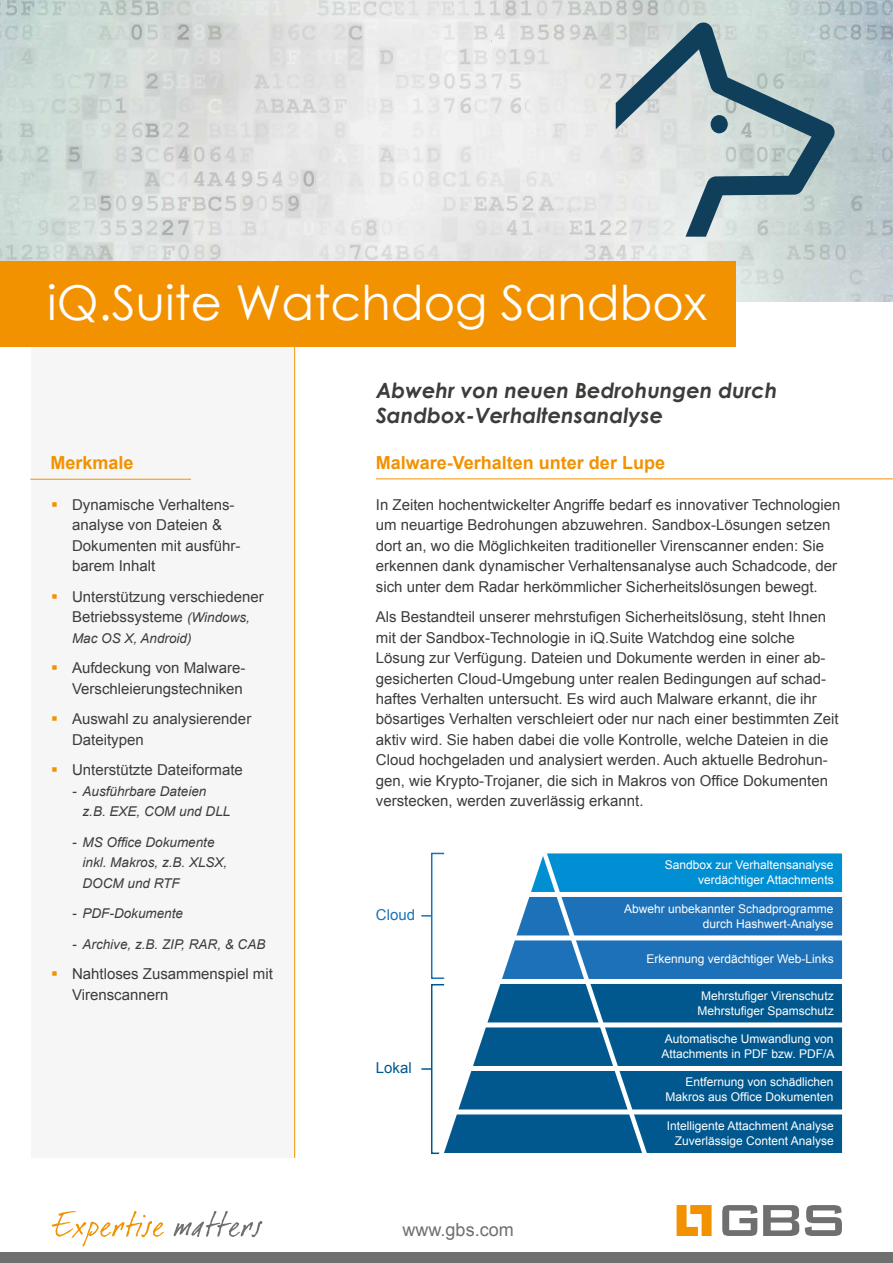
<style>
.page{position:relative;width:893px;height:1263px;background:#fff}
.page>*{position:absolute;margin:0;border:0;box-sizing:border-box;transform-origin:0 0}
.t1{font:48px "Century Gothic";color:#fff}
.t2{font:italic 700 21px/25.5px "Century Gothic";color:#3c3c3b}
.t3{font:700 18px "Arial";color:#f39200}
.t4{font:18px "Arial";color:#706f6f}
.t5{font:15px/20.4px "Arial";color:#3c3c3b}
.t6{font:15px "Arial";color:#1872b6}
.t7{font:15px "Arial";color:#00588e}
.t8{font:italic 13.5px/20.4px "Arial";color:#3c3c3b}
.t9{font:12px/15px "Arial";color:#fff;text-align:right}
.s1{color:#f39200}
.s2{font-style:italic;font-size:13.5px}
</style>
<div class="page">
<img style="left:0;top:0;width:893px;height:301px">
<div style="left:31px;top:347px;width:264px;height:811px;background:#f6f6f6"></div>
<hr style="left:294px;top:342px;width:1px;height:816px;background:#f39200">
<hr style="left:376px;top:478px;width:517px;height:1px;background:#f39200">
<hr style="left:30px;top:479px;width:161px;height:1px;background:#f39200">
<div style="left:0;top:1252px;width:893px;height:11px;background:#706f6f"></div>
<svg style="left:677px;top:1205px;width:35px;height:31px"></svg>
<svg style="left:722px;top:1205px;width:35px;height:31px"></svg>
<svg style="left:763px;top:1205px;width:36px;height:31px"></svg>
<svg style="left:805px;top:1205px;width:37px;height:31px"></svg>
<svg style="left:52px;top:1211px;width:112px;height:35px"></svg>
<svg style="left:173px;top:1211px;width:89px;height:26px"></svg>
<svg style="left:421px;top:852px;width:421px;height:301px;background:#2c7db0"></svg>
<svg style="left:435px;top:852px;width:216px;height:303px"></svg>
<svg style="left:616px;top:22px;width:219px;height:215px;background:#adbdc0"></svg>
<div style="left:711px;top:115px;width:17px;height:18px;background:#0f3f5b;border-radius:50%"></div>
<div style="left:0;top:261px;width:736px;height:86px;background:#f39200"></div>
<h1 class="t1" style="left:47px;top:270px;width:661px">iQ.Suite Watchdog Sandbox</h1>
<p class="t3" style="left:51px;top:451px;width:85px">Merkmale</p>
<p class="t5" style="left:72px;top:495px;width:170px;text-indent:-21px"><span class="s1">▪</span> Dynamische Verhaltens&shy;analyse von Dateien &amp;<br>Dokumenten mit ausführ&shy;barem Inhalt</p>
<p class="t5" style="left:51px;top:587px;width:214px;text-align:center"><span class="s1">▪</span> Unterstützung verschiedener<br>Betriebssysteme <span class="s2">(Windows,</span></p>
<p class="t8" style="left:72px;top:628px;width:121px">Mac OS X, Android)</p>
<p class="t5" style="left:51px;top:658px;width:196px;text-align:right"><span class="s1">▪</span> Aufdeckung von Malware-<br>Verschleierungstechniken</p>
<p class="t5" style="left:72px;top:709px;width:181px;text-indent:-21px"><span class="s1">▪</span> Auswahl zu analysierender<br>Dateitypen</p>
<p class="t5" style="left:51px;top:760px;width:193px"><span class="s1">▪</span> Unterstützte Dateiformate</p>
<p class="t8" style="left:83px;top:781px;width:149px;text-indent:-10px">- Ausführbare Dateien z.B. EXE, COM und DLL</p>
<p class="t8" style="left:83px;top:832px;width:146px;text-indent:-10px">- MS Office Dokumente inkl. Makros, z.B. XLSX,<br>DOCM und RTF</p>
<p class="t8" style="left:72px;top:903px;width:113px">- PDF-Dokumente</p>
<p class="t8" style="left:72px;top:934px;width:195px">- Archive, z.B. ZIP, RAR, &amp; CAB</p>
<p class="t5" style="left:72px;top:964px;width:202px;text-indent:-21px"><span class="s1">▪</span> Nahtloses Zusammenspiel mit<br>Virenscannern</p>
<h2 class="t2" style="left:376px;top:377px;width:403px">Abwehr von neuen Bedrohungen durch<br>Sandbox-Verhaltensanalyse</h2>
<p class="t3" style="left:376px;top:451px;width:291px">Malware-Verhalten unter der Lupe</p>
<p class="t5" style="left:376px;top:495px;width:466px">In Zeiten hochentwickelter Angriffe bedarf es innovativer Technologien um neuartige Bedrohungen abzuwehren. Sandbox-Lösungen setzen dort an, wo die Möglichkeiten traditioneller Virenscanner enden: Sie erkennen dank dynamischer Verhaltensanalyse auch Schadcode, der sich unter dem Radar herkömmlicher Sicherheitslösungen bewegt.</p>
<p class="t5" style="left:376px;top:607px;width:464px">Als Bestandteil unserer mehrstufigen Sicherheitslösung, steht Ihnen mit der Sandbox-Technologie in iQ.Suite Watchdog eine solche Lösung zur Verfügung. Dateien und Dokumente werden in einer ab&shy;gesicherten Cloud-Umgebung unter realen Bedingungen auf schad&shy;haftes Verhalten untersucht. Es wird auch Malware erkannt, die ihr bösartiges Verhalten verschleiert oder nur nach einer bestimmten Zeit aktiv wird. Sie haben dabei die volle Kontrolle, welche Dateien in die Cloud hochgeladen und analysiert werden. Auch aktuelle Bedrohun&shy;gen, wie Krypto-Trojaner, die sich in Makros von Office Dokumenten verstecken, werden zuverlässig erkannt.</p>
<p class="t6" style="left:376px;top:905px;width:41px">Cloud</p>
<p class="t7" style="left:376px;top:1058px;width:37px">Lokal</p>
<p class="t4" style="left:403px;top:1218px;width:113px">www.gbs.com</p>
<p class="t9" style="left:665px;top:857px;width:170px">Sandbox zur Verhaltensanalyse verdächtiger Attachments</p>
<p class="t9" style="left:624px;top:901px;width:211px">Abwehr unbekannter Schadprogramme durch Hashwert-Analyse</p>
<p class="t9" style="left:646px;top:952px;width:189px">Erkennung verdächtiger Web-Links</p>
<p class="t9" style="left:698px;top:988px;width:138px;text-align:left">Mehrstufiger Virenschutz<br>Mehrstufiger Spamschutz</p>
<p class="t9" style="left:662px;top:1031px;width:174px;text-align:left">Automatische Umwandlung von<br>Attachments in PDF bzw. PDF/A</p>
<p class="t9" style="left:666px;top:1074px;width:170px">Entfernung von schädlichen<br>Makros aus Office Dokumenten</p>
<p class="t9" style="left:667px;top:1118px;width:168px">Intelligente Attachment Analyse<br>Zuverlässige Content Analyse</p>
</div>
